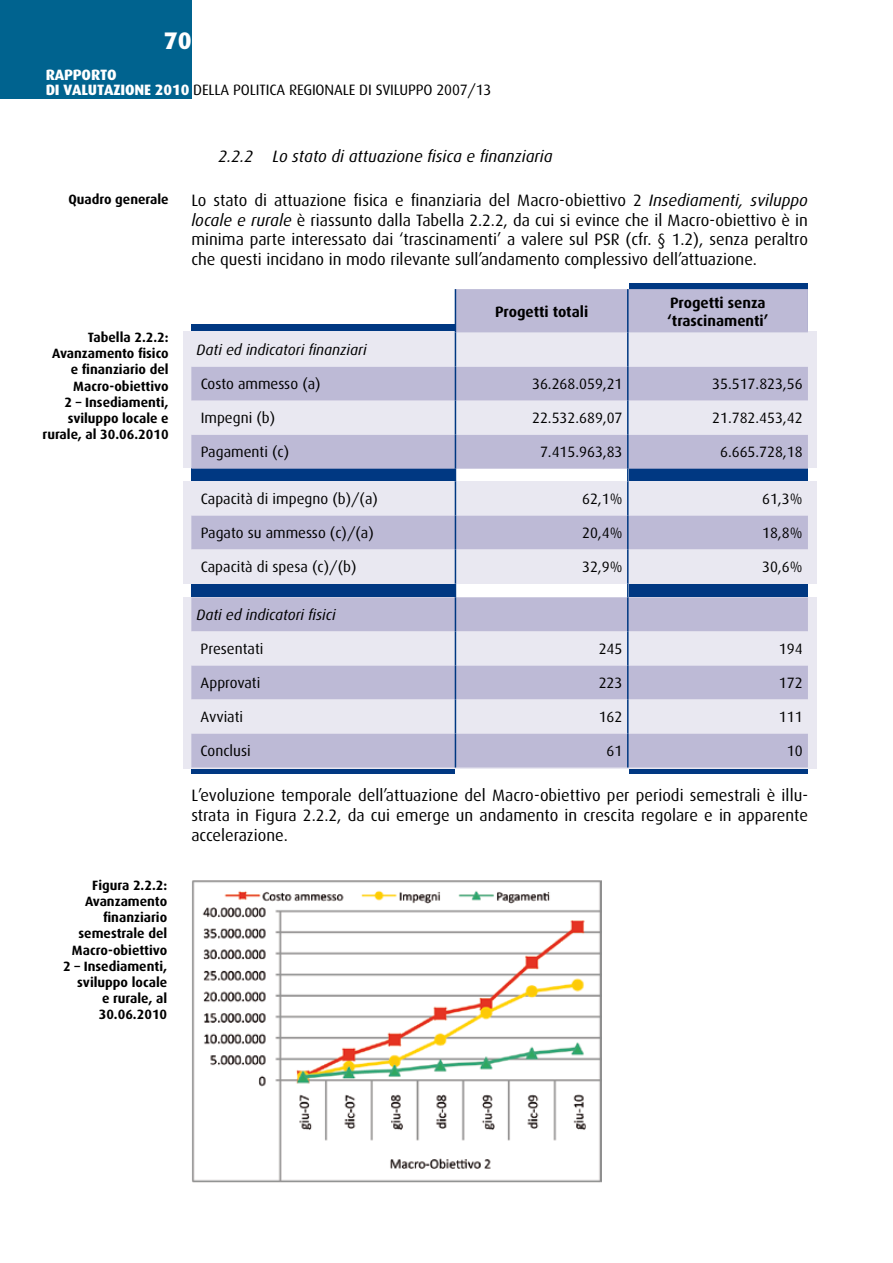
<style>
.page{position:relative;width:893px;height:1263px;background:#fff}
.page>*{position:absolute;margin:0;border:0;box-sizing:border-box;transform-origin:0 0}
.t1{font:800 24px "Dax";color:#fff}
.t2{font:16.5px/19.8px "Dax";color:#000;text-align:justify}
.t3{font:italic 16.5px "Dax";color:#000}
.t4{font:15px "Dax";color:#000}
.t5{font:italic 15px "Dax";color:#000}
.t6{font:700 15px/18px "Dax";color:#000}
.t7{font:800 15px/15px "Dax";letter-spacing:-.01em;color:#fff}
.t8{font:700 13.5px/16.2px "Dax";color:#000;text-align:right}
.s1{font-weight:400;color:#000}
.s2{font-style:italic}
</style>
<div class="page">
<div style="left:0;top:0;width:192px;height:99px;background:#00638f"></div>
<div style="left:629px;top:283px;width:179px;height:491px;background:#003882"></div>
<div style="left:184px;top:332px;width:633px;height:136px;background:#e9e8f1"></div>
<div style="left:184px;top:482px;width:633px;height:102px;background:#e9e8f1"></div>
<div style="left:184px;top:597px;width:633px;height:171px;background:#e9e8f1"></div>
<svg style="left:191px;top:289px;width:617px;height:478px;fill:#bdbad6"></svg>
<svg style="left:191px;top:333px;width:617px;height:400px"></svg>
<hr style="left:455px;top:289px;width:1px;height:44px;background:#003882">
<hr style="left:627px;top:289px;width:2px;height:44px;background:#003882">
<hr style="left:455px;top:333px;width:1px;height:34px;background:#003882">
<hr style="left:627px;top:333px;width:2px;height:34px;background:#003882">
<hr style="left:455px;top:367px;width:1px;height:34px;background:#003882">
<hr style="left:627px;top:367px;width:2px;height:34px;background:#003882">
<hr style="left:455px;top:401px;width:1px;height:34px;background:#003882">
<hr style="left:627px;top:401px;width:2px;height:34px;background:#003882">
<hr style="left:455px;top:435px;width:1px;height:34px;background:#003882">
<hr style="left:627px;top:435px;width:2px;height:34px;background:#003882">
<svg style="left:455px;top:469px;width:1px;height:12px"></svg>
<svg style="left:627px;top:469px;width:2px;height:12px"></svg>
<hr style="left:455px;top:481px;width:1px;height:34px;background:#003882">
<hr style="left:627px;top:481px;width:2px;height:34px;background:#003882">
<hr style="left:455px;top:515px;width:1px;height:34px;background:#003882">
<hr style="left:627px;top:515px;width:2px;height:34px;background:#003882">
<hr style="left:455px;top:549px;width:1px;height:34px;background:#003882">
<hr style="left:627px;top:549px;width:2px;height:34px;background:#003882">
<svg style="left:455px;top:583px;width:1px;height:14px"></svg>
<svg style="left:627px;top:583px;width:2px;height:14px"></svg>
<hr style="left:455px;top:597px;width:1px;height:34px;background:#003882">
<hr style="left:627px;top:597px;width:2px;height:34px;background:#003882">
<hr style="left:455px;top:631px;width:1px;height:34px;background:#003882">
<hr style="left:627px;top:631px;width:2px;height:34px;background:#003882">
<hr style="left:455px;top:665px;width:1px;height:34px;background:#003882">
<hr style="left:627px;top:665px;width:2px;height:34px;background:#003882">
<hr style="left:455px;top:699px;width:1px;height:34px;background:#003882">
<hr style="left:627px;top:699px;width:2px;height:34px;background:#003882">
<hr style="left:455px;top:733px;width:1px;height:34px;background:#003882">
<hr style="left:627px;top:733px;width:2px;height:34px;background:#003882">
<img style="left:192px;top:880px;width:410px;height:302px">
<h1 class="t1" style="left:164px;top:27px;width:29px">70</h1>
<p class="t7" style="left:46px;top:67px;width:156px">RAPPORTO<br>DI VALUTAZIONE 2010 <span class="s1">della</span></p>
<p class="t4" style="left:233px;top:81px;width:15px">Politica</p>
<p class="t4" style="left:289px;top:81px;width:9px">regionale</p>
<p class="t4" style="left:359px;top:81px;width:25px">di sviluppo</p>
<p class="t4" style="left:436px;top:81px;width:57px">2007/13</p>
<p class="t8" style="left:68px;top:191px;width:102px">Quadro generale</p>
<p class="t8" style="left:43px;top:329px;width:128px">Tabella 2.2.2:<br>Avanzamento fisico e finanziario del<br>Macro-obiettivo<br>2 – Insediamenti, sviluppo locale e rurale, al 30.06.2010</p>
<p class="t8" style="left:63px;top:877px;width:106px">Figura 2.2.2:<br>Avanzamento finanziario semestrale del<br>Macro-obiettivo<br>2 – Insediamenti, sviluppo locale<br>e rurale, al<br>30.06.2010</p>
<p class="t3" style="left:218px;top:147px;width:336px">2.2.2 Lo stato di attuazione fisica e finanziaria</p>
<p class="t2" style="left:191px;top:190px;width:618px">Lo stato di attuazione fisica e finanziaria del Macro-obiettivo 2 <span class="s2">Insediamenti, sviluppo locale e rurale</span> è riassunto dalla Tabella 2.2.2, da cui si evince che il Macro-obiettivo è in minima parte interessato dai ‘trascinamenti’ a valere sul PSR (cfr. § 1.2), senza peraltro che questi incidano in modo rilevante sull’andamento complessivo dell’attuazione.</p>
<p class="t6" style="left:495px;top:302px;width:95px">Progetti totali</p>
<p class="t6" style="left:667px;top:293px;width:103px">Progetti senza ‘trascinamenti’</p>
<p class="t5" style="left:197px;top:342px;width:172px">Dati ed indicatori finanziari</p>
<p class="t4" style="left:201px;top:376px;width:121px">Costo ammesso (a)</p>
<p class="t4" style="left:532px;top:376px;width:92px">36.268.059,21</p>
<p class="t4" style="left:712px;top:376px;width:92px">35.517.823,56</p>
<p class="t4" style="left:201px;top:410px;width:76px">Impegni (b)</p>
<p class="t4" style="left:532px;top:410px;width:92px">22.532.689,07</p>
<p class="t4" style="left:712px;top:410px;width:92px">21.782.453,42</p>
<p class="t4" style="left:201px;top:444px;width:90px">Pagamenti (c)</p>
<p class="t4" style="left:540px;top:444px;width:84px">7.415.963,83</p>
<p class="t4" style="left:720px;top:444px;width:84px">6.665.728,18</p>
<p class="t4" style="left:201px;top:491px;width:179px">Capacità di impegno (b)/(a)</p>
<p class="t4" style="left:582px;top:491px;width:42px">62,1%</p>
<p class="t4" style="left:762px;top:491px;width:42px">61,3%</p>
<p class="t4" style="left:201px;top:525px;width:175px">Pagato su ammesso (c)/(a)</p>
<p class="t4" style="left:582px;top:525px;width:42px">20,4%</p>
<p class="t4" style="left:762px;top:525px;width:42px">18,8%</p>
<p class="t4" style="left:201px;top:559px;width:157px">Capacità di spesa (c)/(b)</p>
<p class="t4" style="left:582px;top:559px;width:42px">32,9%</p>
<p class="t4" style="left:762px;top:559px;width:42px">30,6%</p>
<p class="t5" style="left:196px;top:607px;width:141px">Dati ed indicatori fisici</p>
<p class="t4" style="left:201px;top:641px;width:64px">Presentati</p>
<p class="t4" style="left:599px;top:641px;width:25px">245</p>
<p class="t4" style="left:779px;top:641px;width:25px">194</p>
<p class="t4" style="left:201px;top:675px;width:61px">Approvati</p>
<p class="t4" style="left:599px;top:675px;width:25px">223</p>
<p class="t4" style="left:779px;top:675px;width:25px">172</p>
<p class="t4" style="left:201px;top:709px;width:44px">Avviati</p>
<p class="t4" style="left:599px;top:709px;width:25px">162</p>
<p class="t4" style="left:779px;top:709px;width:25px">111</p>
<p class="t4" style="left:201px;top:743px;width:52px">Conclusi</p>
<p class="t4" style="left:607px;top:743px;width:17px">61</p>
<p class="t4" style="left:787px;top:743px;width:17px">10</p>
<p class="t2" style="left:191px;top:786px;width:618px">L’evoluzione temporale dell’attuazione del Macro-obiettivo per periodi semestrali è illu&shy;strata in Figura 2.2.2, da cui emerge un andamento in crescita regolare e in apparente accelerazione.</p>
</div>
